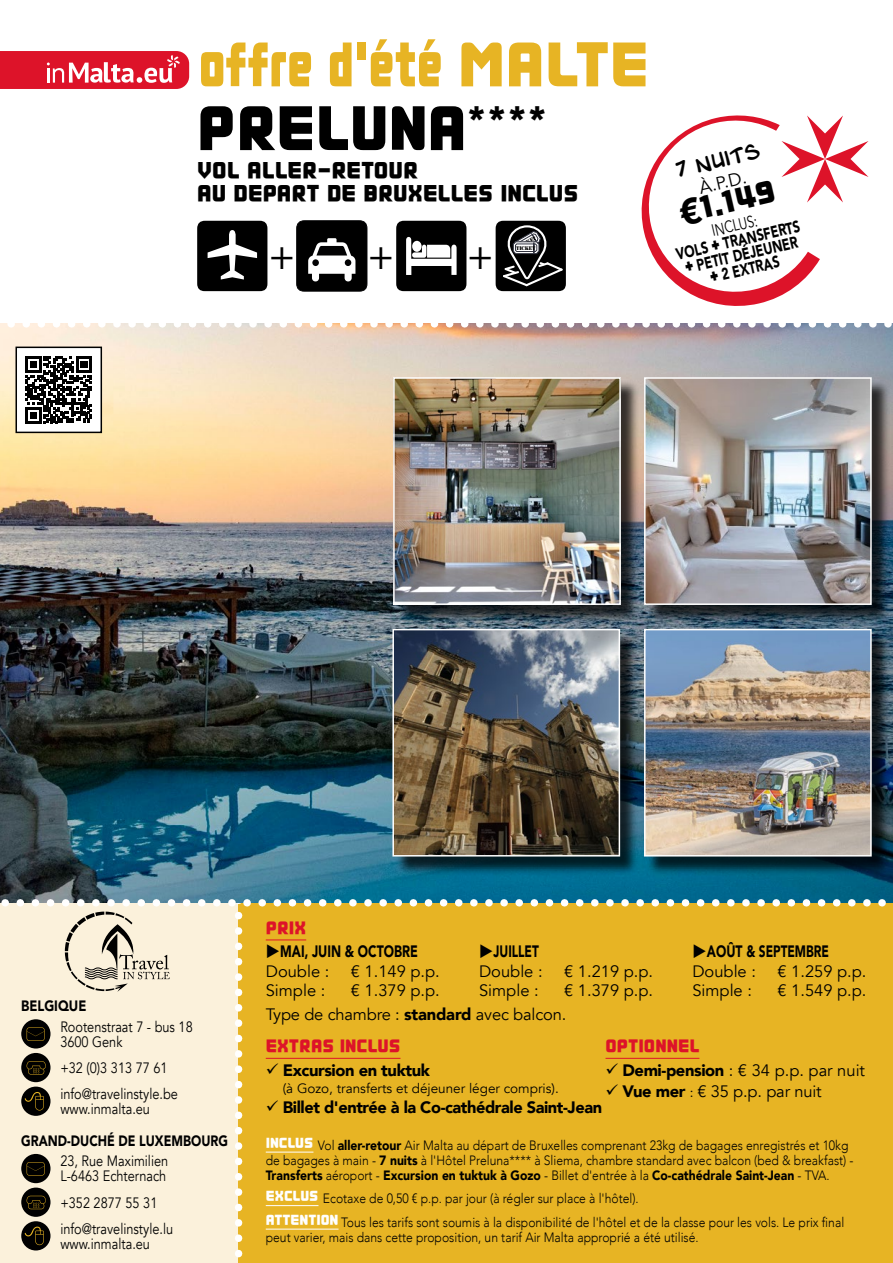
<style>
.page{position:relative;width:893px;height:1263px;background:#fff}
.page>*{position:absolute;margin:0;border:0;box-sizing:border-box;transform-origin:0 0}
.t1{font:72px "TT Mamablock B";color:#e7b424;scale:.75 1}
.t2{font:72px "TT Mamablock B";color:#000}
.t3{font:40.8px "Myriad Pro";color:#000}
.t4{font:36px "TT Mamablock B";color:#000}
.t5{font:27px/22.5px "TT Mamablock B";color:#000}
.t6{font:21px "TT Mamablock B";color:#dd1329}
.t7{font:18px "Blambot Pro BB";color:#000}
.t8{font:18px "Avenir";color:#000}
.t9{font:16.5px "Avenir";color:#000}
.t10{font:900 16.5px "Avenir";letter-spacing:-.025em;color:#000}
.t11{font:900 16.5px/19.8px "Avenir";color:#000;scale:.75 1}
.t12{font:900 16.5px/15px "Avenir";letter-spacing:-.025em;color:#000;text-align:center;scale:.75 1}
.t13{font:900 16.5px/19.8px "Avenir";color:#000;scale:.72 1}
.t14{font:15px/15px "Avenir";color:#000;scale:.85 1}
.t15{font:900 15px "Avenir";color:#000;scale:.82 1}
.t16{font:900 15px "Avenir";color:#000;scale:.85 1}
.t17{font:300 13.5px/15px "Avenir";color:#000;scale:.9 1}
.t18{font:13.5px "Avenir";color:#000}
.t19{font:4.95px "Stencil Std";color:#000}
.s1{font-family:"Avenir";font-weight:900}
.s2{font-weight:400}
.s3{font-family:"TT Mamablock B";font-weight:400;font-size:21px}
.s4{font-weight:900}
.s5{font-size:13.5px}
.s6{font-family:"TT Mamablock B";font-weight:400;font-size:16.5px;color:#fff}
</style>
<div class="page">
<img style="left:0;top:328px;width:893px;height:541px">
<svg style="left:0;top:51px;width:189px;height:38px;background:#e2384b"></svg>
<svg style="left:0;top:869px;width:893px;height:394px;background:#d9ba56"></svg>
<div style="left:16px;top:347px;width:85px;height:85px;background:#fff"></div>
<svg style="left:25px;top:356px;width:67px;height:67px"></svg>
<div style="left:16px;top:347px;width:86px;height:86px;border:2px solid #000"></div>
<svg style="left:0;top:115px;width:893px;height:213px"></svg>
<hr style="left:605px;top:1058px;width:94px;height:1px;background:#dd1329">
<div style="left:395px;top:631px;width:244px;height:244px;background:#000;opacity:.75"></div>
<img style="left:395px;top:632px;width:222px;height:221px">
<div style="left:392px;top:629px;width:228px;height:227px;border:2px solid #fff"></div>
<div style="left:646px;top:631px;width:244px;height:244px;background:#000;opacity:.75"></div>
<img style="left:647px;top:632px;width:222px;height:221px">
<div style="left:644px;top:629px;width:228px;height:227px;border:2px solid #fff"></div>
<div style="left:395px;top:379px;width:244px;height:245px;background:#000;opacity:.75"></div>
<img style="left:396px;top:380px;width:222px;height:222px">
<div style="left:393px;top:377px;width:228px;height:228px;border:2px solid #fff"></div>
<div style="left:646px;top:379px;width:244px;height:245px;background:#000;opacity:.75"></div>
<img style="left:647px;top:380px;width:222px;height:222px">
<div style="left:644px;top:377px;width:228px;height:228px;border:2px solid #fff"></div>
<h1 class="t1" style="left:199px;top:36px;width:601px">offre d'et´ e ´ MALTE</h1>
<h1 class="t2" style="left:197px;top:100px;width:352px">PRELUNA<sup>****</sup></h1>
<h3 class="t5" style="left:197px;top:163px;width:383px">VOL ALLER-RETOUR<br>AU DEPART DE BRUXELLES INCLUS</h3>
<h2 class="t3" style="left:270px;top:230px;width:26px">+</h2>
<h2 class="t3" style="left:369px;top:230px;width:26px">+</h2>
<h2 class="t3" style="left:468px;top:230px;width:26px">+</h2>
<p class="t19" style="left:518px;top:244px;width:21px;rotate:-30deg">ticket</p>
<p class="t19" style="left:516px;top:245px;width:21px">ticket</p>
<h3 class="t7" style="left:674px;top:160px;width:87px;rotate:-13deg">7 nuits</h3>
<h3 class="t8" style="left:697px;top:177px;width:50px;rotate:-13deg">À.P.D.</h3>
<h3 class="t4" style="left:676px;top:199px;width:99px;rotate:-13deg"><span class="s1">€</span>1.149</h3>
<p class="t12" style="left:671px;top:232px;width:171px;rotate:-13deg"><span class="s2">INCLUS:<br></span>VOLS <span class="s3">+</span> TRANSFERTS <span class="s3">+</span> PETIT DÉJEUNER <span class="s3">+</span> 2 EXTRAS</p>
<h3 class="t6" style="left:266px;top:919px;width:42px">PRIX</h3>
<p class="t11" style="left:266px;top:941px;width:204px">◆MAI, JUIN &amp; OCTOBRE<br><span class="s2">Double :</span></p>
<p class="t9" style="left:351px;top:961px;width:90px">€ 1.149 p.p.</p>
<p class="t13" style="left:479px;top:941px;width:90px">◆JUILLET<br><span class="s2">Double :</span></p>
<p class="t9" style="left:564px;top:961px;width:90px">€ 1.219 p.p.</p>
<p class="t11" style="left:692px;top:941px;width:184px">◆AOÛT &amp; SEPTEMBRE<br><span class="s2">Double :</span></p>
<p class="t9" style="left:777px;top:961px;width:90px">€ 1.259 p.p.</p>
<p class="t16" style="left:21px;top:993px;width:78px">BELGIQUE</p>
<p class="t14" style="left:60px;top:1019px;width:157px">Rootenstraat 7 - bus 18<br>3600 Genk</p>
<p class="t14" style="left:60px;top:1060px;width:128px">+32 (0)3 313 77 61</p>
<p class="t14" style="left:60px;top:1087px;width:140px">info@travelinstyle.be www.inmalta.eu</p>
<p class="t15" style="left:21px;top:1128px;width:254px">GRAND-DUCHÉ DE LUXEMBOURG</p>
<p class="t14" style="left:60px;top:1154px;width:128px">23, Rue Maximilien<br>L-6463 Echternach</p>
<p class="t14" style="left:60px;top:1195px;width:116px">+352 2877 55 31</p>
<p class="t14" style="left:60px;top:1221px;width:134px">info@travelinstyle.lu www.inmalta.eu</p>
<p class="t9" style="left:266px;top:981px;width:61px">Simple :</p>
<p class="t9" style="left:351px;top:981px;width:90px">€ 1.379 p.p.</p>
<p class="t9" style="left:479px;top:981px;width:61px">Simple :</p>
<p class="t9" style="left:564px;top:981px;width:90px">€ 1.379 p.p.</p>
<p class="t9" style="left:266px;top:1005px;width:302px">Type de chambre : <span class="s4">standard</span> avec balcon.</p>
<p class="t9" style="left:692px;top:981px;width:61px">Simple :</p>
<p class="t9" style="left:777px;top:981px;width:90px">€ 1.549 p.p.</p>
<h3 class="t6" style="left:266px;top:1038px;width:136px">EXTRAS INCLUS</h3>
<p class="t10" style="left:266px;top:1056px;width:166px">✓ Excursion en tuktuk</p>
<p class="t18" style="left:283px;top:1080px;width:277px">(à Gozo, transferts et déjeuner léger compris).</p>
<p class="t10" style="left:266px;top:1093px;width:338px">✓ Billet d'entrée à la Co-cathédrale Saint-Jean</p>
<h3 class="t6" style="left:605px;top:1038px;width:95px">OPTIONNEL</h3>
<p class="t9" style="left:605px;top:1060px;width:261px">✓ <span class="s4">Demi-pension</span> : € 34 p.p. par nuit</p>
<p class="t9" style="left:605px;top:1081px;width:218px">✓ <span class="s4">Vue mer</span> <span class="s5">:</span> € 35 p.p. par nuit</p>
<p class="t17" style="left:266px;top:1137px;width:655px"><span class="s6">INCLUS</span> Vol <span class="s4">aller-retour</span> Air Malta au départ de Bruxelles comprenant 23kg de bagages enregistrés et 10kg de bagages à main - <span class="s4">7 nuits</span> à l'Hôtel Preluna**** à Sliema, chambre standard avec balcon (bed &amp; breakfast) -<br><span class="s4">Transferts</span> aéroport - <span class="s4">Excursion en tuktuk à Gozo</span> - Billet d'entrée à la <span class="s4">Co-cathédrale Saint-Jean</span> - TVA.</p>
<p class="t17" style="left:266px;top:1187px;width:644px;line-height:23.5px"><span class="s6">EXCLUS</span> Ecotaxe de 0,50 € p.p. par jour (à régler sur place à l'hôtel).<br><span class="s6">ATTENTION</span> Tous les tarifs sont soumis à la disponibilité de l'hôtel et de la classe pour les vols. Le prix final</p>
<p class="t17" style="left:266px;top:1229px;width:483px">peut varier, mais dans cette proposition, un tarif Air Malta approprié a été utilisé.</p>
</div>
